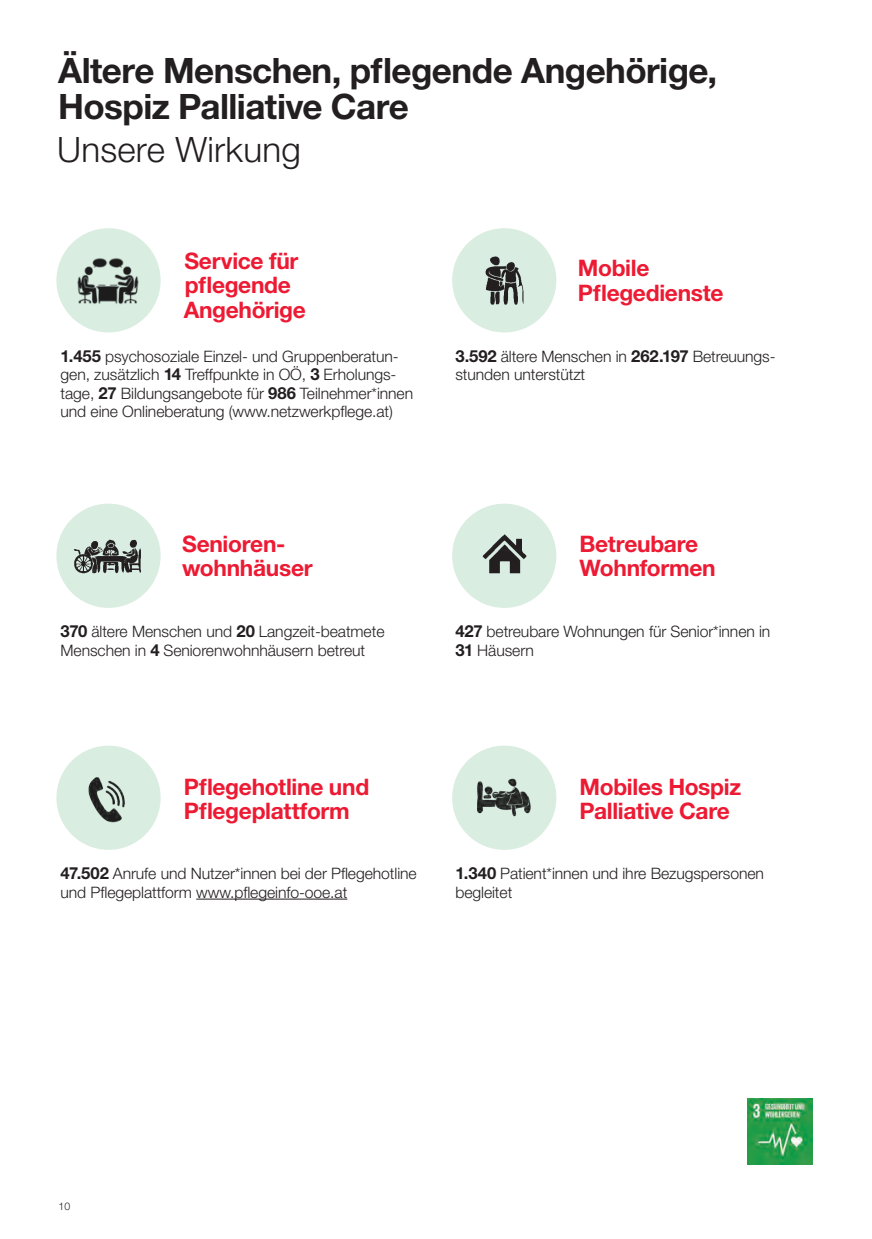
<style>
.page{position:relative;width:872px;height:1239px;background:#fff}
.page>*{position:absolute;margin:0;border:0;box-sizing:border-box;transform-origin:0 0}
.t1{font:700 35px/36.8px "Helvetica Neue LT Std";letter-spacing:-.015em;color:#231f20}
.t2{font:300 35px "Helvetica Neue LT Std";letter-spacing:.005em;color:#231f20}
.t3{font:700 22.75px/24.5px "Helvetica Neue LT Std";letter-spacing:-.015em;color:#ed1a33}
.t4{font:300 15.75px/18.4px "Helvetica Neue LT Std";letter-spacing:-.005em;color:#231f20}
.t5{font:300 10.5px "Helvetica Neue LT Std";color:#231f20}
.s1{font-weight:700;font-size:16.62px}
</style>
<div class="page">
<div style="left:56px;top:503px;width:105px;height:105px;background:#daede1;border-radius:50%"></div>
<img style="left:73px;top:539px;width:68px;height:35px">
<div style="left:452px;top:503px;width:104px;height:105px;background:#daede1;border-radius:50%"></div>
<img style="left:482px;top:534px;width:45px;height:40px">
<div style="left:452px;top:228px;width:104px;height:104px;background:#daede1;border-radius:50%"></div>
<img style="left:485px;top:256px;width:39px;height:49px">
<div style="left:56px;top:228px;width:105px;height:104px;background:#daede1;border-radius:50%"></div>
<img style="left:77px;top:258px;width:62px;height:46px">
<img style="left:747px;top:1098px;width:65px;height:66px">
<div style="left:452px;top:745px;width:104px;height:104px;background:#daede1;border-radius:50%"></div>
<img style="left:477px;top:778px;width:54px;height:39px">
<div style="left:56px;top:745px;width:105px;height:104px;background:#daede1;border-radius:50%"></div>
<img style="left:88px;top:777px;width:37px;height:46px">
<hr style="left:196px;top:898px;width:151px;height:1px;background:#231f20">
<h1 class="t1" style="left:58px;top:51px;width:660px">Ältere Menschen, pflegende Angehörige,<br>Hospiz Palliative Care</h1>
<h1 class="t2" style="left:57px;top:128px;width:245px">Unsere Wirkung</h1>
<h2 class="t3" style="left:184px;top:248px;width:124px">Service für pflegende<br>Angehörige</h2>
<p class="t4" style="left:61px;top:346px;width:354px"><span class="s1">1.455</span> psychosoziale Einzel- und Gruppenberatun&shy;gen, zusätzlich <span class="s1">14</span> Treffpunkte in OÖ, <span class="s1">3</span> Erholungs&shy;tage, <span class="s1">27</span> Bildungsangebote für <span class="s1">986</span> Teilnehmer*innen und eine Onlineberatung (www.netzwerkpflege.at)</p>
<h2 class="t3" style="left:578px;top:255px;width:147px">Mobile<br>Pflegedienste</h2>
<p class="t4" style="left:455px;top:346px;width:320px"><span class="s1">3.592</span> ältere Menschen in <span class="s1">262.197</span> Betreuungs&shy;stunden unterstützt</p>
<h2 class="t3" style="left:182px;top:530px;width:132px">Senioren&shy;wohnhäuser</h2>
<p class="t4" style="left:61px;top:622px;width:325px"><span class="s1">370</span> ältere Menschen und <span class="s1">20</span> Langzeit-beatmete<br>Menschen in <span class="s1">4</span> Seniorenwohnhäusern betreut</p>
<h2 class="t3" style="left:579px;top:530px;width:138px">Betreubare<br>Wohnformen</h2>
<p class="t4" style="left:455px;top:622px;width:316px"><span class="s1">427</span> betreubare Wohnungen für Senior*innen in<br><span class="s1">31</span> Häusern</p>
<h2 class="t3" style="left:184px;top:773px;width:187px">Pflegehotline und<br>Pflegeplattform</h2>
<p class="t4" style="left:61px;top:863px;width:358px"><span class="s1">47.502</span> Anrufe und Nutzer*innen bei der Pflegehotline und Pflegeplattform www.pflegeinfo-ooe.at</p>
<h2 class="t3" style="left:579px;top:773px;width:163px">Mobiles Hospiz<br>Palliative Care</h2>
<p class="t4" style="left:455px;top:863px;width:310px"><span class="s1">1.340</span> Patient*innen und ihre Bezugspersonen begleitet</p>
<p class="t5" style="left:58px;top:1199px;width:13px">10</p>
</div>
